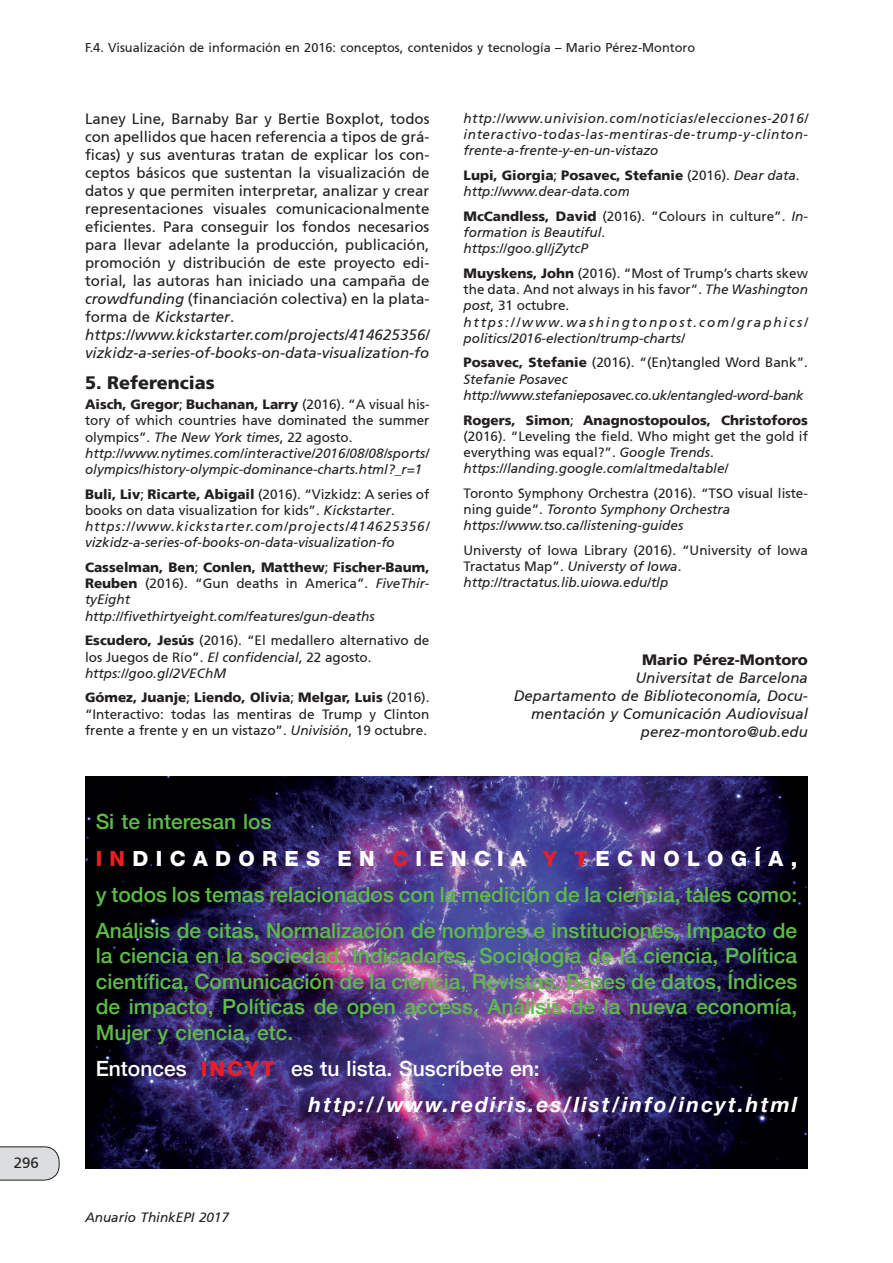
<style>
.page{position:relative;width:893px;height:1263px;background:#fff}
.page>*{position:absolute;margin:0;border:0;box-sizing:border-box;transform-origin:0 0}
.t1{font:500 21px/36.2px "Helvetica Neue";color:#5dbb46}
.t2{font:italic 700 21px/36.2px "Helvetica Neue";letter-spacing:.1em;color:#fff}
.t3{font:900 18px "Frutiger 75";color:#231f20}
.t4{font:15px/18px "Frutiger 55 Roman";color:#231f20;text-align:justify}
.t5{font:italic 15px/18px "Frutiger 56";color:#231f20}
.t6{font:900 15px "Frutiger 75";color:#231f20}
.t7{font:13.5px/16.2px "Frutiger 55 Roman";color:#231f20}
.t8{font:italic 13.5px/16.2px "Frutiger 56";color:#231f20}
.t9{font:900 13.5px "Frutiger 75";color:#231f20}
.t10{font:italic 13.5px/16.2px "Frutiger 56";letter-spacing:.035em;color:#231f20}
.t11{font:italic 13.5px/16.2px "Frutiger 56";letter-spacing:.14em;color:#231f20}
.t12{font:italic 13.5px/16.2px "Frutiger 56";letter-spacing:-.02em;color:#231f20}
.t13{font:12.75px "Frutiger 55 Roman";color:#231f20}
.t14{font:italic 12.75px "Frutiger 56";color:#231f20}
.s1{font-family:"Frutiger 56";font-style:italic}
.s2{font-family:"Frutiger 55 Roman";font-style:normal}
.s3{font-family:"Frutiger 55 Roman";font-weight:400}
.s4{font-family:"Frutiger 75";font-weight:900}
.s5{font-family:"Frutiger 56";font-weight:400;font-style:italic}
.s6{font-weight:800;color:#ee1d23}
.s7{font-weight:800;color:#fff}
.s8{font-weight:500;font-style:normal}
.s9{font-weight:800;font-style:normal;color:#ee1d23}
</style>
<div class="page">
<svg style="left:0;top:1146px;width:60px;height:34px;background:#d3d4d6"></svg>
<img style="left:85px;top:777px;width:723px;height:391px">
<p class="t4" style="left:14px;top:1154px;width:27px">296</p>
<p class="t13" style="left:85px;top:40px;width:612px">F.4. Visualización de información en 2016: conceptos, contenidos y tecnología – Mario Pérez-Montoro</p>
<p class="t14" style="left:85px;top:49px;width:429px">???????????????????????????????????????????????????????????????????</p>
<p class="t4" style="left:85px;top:110px;width:346px">Laney Line, Barnaby Bar y Bertie Boxplot, todos con apellidos que hacen referencia a tipos de grá&shy;ficas) y sus aventuras tratan de explicar los con&shy;ceptos básicos que sustentan la visualización de datos y que permiten interpretar, analizar y crear representaciones visuales comunicacionalmente eficientes. Para conseguir los fondos necesarios para llevar adelante la producción, publicación, promoción y distribución de este proyecto edi&shy;torial, las autoras han iniciado una campaña de <span class="s1">crowdfunding</span> (financiación colectiva) en la plata-</p>
<p class="t5" style="left:85px;top:308px;width:346px"><span class="s2">forma de</span> Kickstarter<span class="s2">. </span>https://www.kickstarter.com/projects/414625356/ vizkidz-a-series-of-books-on-data-visualization-fo</p>
<h2 class="t3" style="left:85px;top:372px;width:131px">5. Referencias</h2>
<p class="t9" style="left:85px;top:396px;width:346px">Aisch, Gregor<span class="s3">;</span> Buchanan, Larry <span class="s3">(2016). “A visual his-</span></p>
<p class="t7" style="left:85px;top:413px;width:346px">tory of which countries have dominated the summer olympics”. <span class="s1">The New York times</span>, 22 agosto.</p>
<p class="t8" style="left:85px;top:445px;width:346px">http://www.nytimes.com/interactive/2016/08/08/sports/ olympics/history-olympic-dominance-charts.html?_r=1</p>
<p class="t7" style="left:85px;top:486px;width:346px"><span class="s4">Buli, Liv</span>; <span class="s4">Ricarte, Abigail</span> (2016). “Vizkidz: A series of books on data visualization for kids”. <span class="s1">Kickstarter</span>.</p>
<p class="t10" style="left:85px;top:518px;width:346px">https://www.kickstarter.com/projects/414625356/ vizkidz-a-series-of-books-on-data-visualization-fo</p>
<p class="t9" style="left:85px;top:559px;width:346px">Casselman, Ben<span class="s3">;</span> Conlen, Matthew<span class="s3">;</span> Fischer-Baum,</p>
<p class="t7" style="left:85px;top:575px;width:346px"><span class="s4">Reuben</span> (2016). “Gun deaths in America”. <span class="s1">FiveThir-</span></p>
<p class="t8" style="left:85px;top:592px;width:291px">tyEight http://fivethirtyeight.com/features/gun-deaths</p>
<p class="t7" style="left:85px;top:633px;width:346px"><span class="s4">Escudero, Jesús</span> (2016). “El medallero alternativo de los Juegos de Río”. <span class="s1">El confidencial</span>, 22 agosto.</p>
<p class="t8" style="left:85px;top:665px;width:143px">https://goo.gl/2VEChM</p>
<p class="t9" style="left:85px;top:689px;width:346px">Gómez, Juanje<span class="s3">;</span> Liendo, Olivia<span class="s3">;</span> Melgar, Luis <span class="s3">(2016).</span></p>
<p class="t7" style="left:85px;top:706px;width:346px">“Interactivo: todas las mentiras de Trump y Clinton frente a frente y en un vistazo”. <span class="s1">Univisión</span>, 19 octubre.</p>
<p class="t8" style="left:463px;top:110px;width:346px;text-align:justify">http://www.univision.com/noticias/elecciones-2016/ interactivo-todas-las-mentiras-de-trump-y-clinton&shy;frente-a-frente-y-en-un-vistazo</p>
<p class="t9" style="left:463px;top:167px;width:338px">Lupi, Giorgia<span class="s3">;</span> Posavec, Stefanie <span class="s3">(2016).</span> <span class="s5">Dear data</span><span class="s3">.</span></p>
<p class="t8" style="left:463px;top:183px;width:168px">http://www.dear-data.com</p>
<p class="t7" style="left:463px;top:208px;width:346px"><span class="s4">McCandless, David</span> (2016). “Colours in culture”. <span class="s1">In-</span></p>
<p class="t8" style="left:463px;top:224px;width:143px">formation is Beautiful<span class="s2">. </span>https://goo.gl/jZytcP</p>
<p class="t7" style="left:463px;top:265px;width:346px;text-align:justify"><span class="s4">Muyskens, John</span> (2016). “Most of Trump’s charts skew the data. And not always in his favor”. <span class="s1">The Washington post</span>, 31 octubre.</p>
<p class="t11" style="left:463px;top:314px;width:346px">https://www.washingtonpost.com/graphics/ politics/2016-election/trump-charts/</p>
<p class="t7" style="left:463px;top:355px;width:346px"><span class="s4">Posavec, Stefanie</span> (2016). “(En)tangled Word Bank”.</p>
<p class="t12" style="left:463px;top:371px;width:342px">Stefanie Posavec http://www.stefanieposavec.co.uk/entangled-word-bank</p>
<p class="t9" style="left:463px;top:412px;width:346px">Rogers, Simon<span class="s3">;</span> Anagnostopoulos, Christoforos</p>
<p class="t7" style="left:463px;top:428px;width:346px">(2016). “Leveling the field. Who might get the gold if everything was equal?”. <span class="s1">Google Trends</span>.</p>
<p class="t8" style="left:463px;top:460px;width:266px">https://landing.google.com/altmedaltable/</p>
<p class="t7" style="left:463px;top:485px;width:346px">Toronto Symphony Orchestra (2016). “TSO visual liste-</p>
<p class="t8" style="left:463px;top:501px;width:268px"><span class="s2">ning guide”.</span> Toronto Symphony Orchestra https://www.tso.ca/listening-guides</p>
<p class="t7" style="left:463px;top:542px;width:346px">Universty of Iowa Library (2016). “University of Iowa<br>Tractatus Map”. <span class="s1">Universty of Iowa</span>.</p>
<p class="t8" style="left:463px;top:575px;width:206px">http://tractatus.lib.uiowa.edu/tlp</p>
<p class="t6" style="left:642px;top:651px;width:167px">Mario Pérez-Montoro</p>
<p class="t5" style="left:514px;top:669px;width:296px;text-align:right">Universitat de Barcelona<br>Departamento de Biblioteconomía, Docu&shy;mentación y Comunicación Audiovisual perez-montoro@ub.edu</p>
<h1 class="t1" style="left:96px;top:802px;width:703px">Si te interesan los<br><span class="s6">IN</span><span class="s7">DICADORES EN</span> <span class="s6">C</span><span class="s7">IENCIA</span> <span class="s6">Y T</span><span class="s7">ECNOLOGÍA, </span>y todos los temas relacionados con la medición de la ciencia, tales como:<br>Análisis de citas, Normalización de nombres e instituciones, Impacto de</h1>
<p class="t1" style="left:96px;top:941px;width:703px;line-height:25.5px;text-align:justify">la ciencia en la sociedad, Indicadores, Sociología de la ciencia, Política científica, Comunicación de la ciencia, Revistas, Bases de datos, Índices de impacto, Políticas de open access, Análisis de la nueva economía, Mujer y ciencia, etc.</p>
<h1 class="t2" style="left:309px;top:1051px;width:490px;text-indent:-213px"><span class="s8">Entonces</span> <span class="s9">INCYT</span> <span class="s8">es tu lista. Suscríbete en: </span>http://www.rediris.es/list/info/incyt.html</h1>
<p class="t8" style="left:85px;top:1209px;width:146px">Anuario ThinkEPI 2017</p>
</div>
